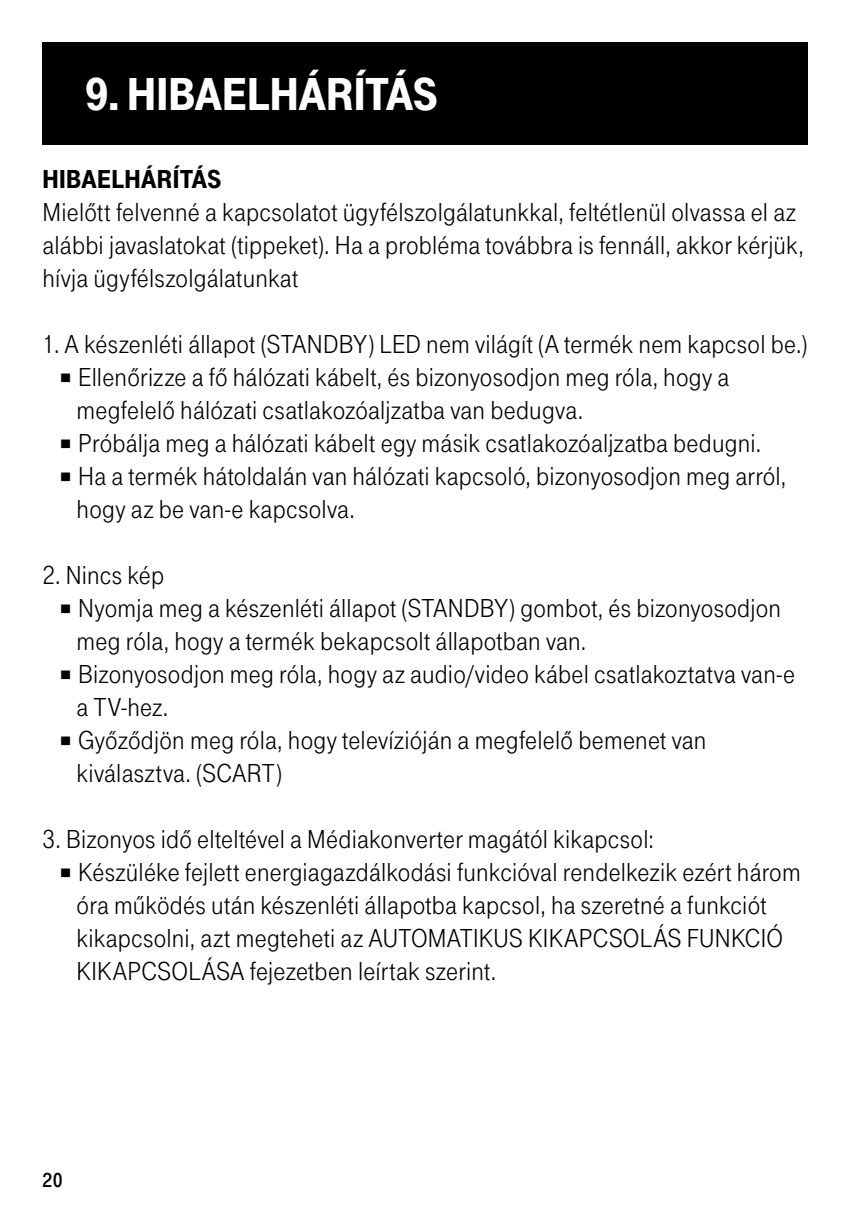
<style>
.page{position:relative;width:851px;height:1208px;background:#fff}
.page>*{position:absolute;margin:0;border:0;box-sizing:border-box;transform-origin:0 0}
.t1{font:48px "Tele Grotesk H Ultr";color:#fff}
.t2{font:27px/33px "Tele Grotesk H Norm";letter-spacing:.01em;color:#000}
.t3{font:27px "Tele Grotesk H Ultr";letter-spacing:.01em;color:#000}
.t4{font:700 21px "Tele Grotesk H";color:#000}
</style>
<div class="page">
<div style="left:43px;top:43px;width:765px;height:102px;background:#000"></div>
<h1 class="t1" style="left:85px;top:67px;width:354px">9. HIBAELHÁRÍTÁS</h1>
<p class="t3" style="left:43px;top:164px;width:180px">HIBAELHÁRÍTÁS</p>
<p class="t2" style="left:43px;top:196px;width:762px">Mielőtt felvenné a kapcsolatot ügyfélszolgálatunkkal, feltétlenül olvassa el az alábbi javaslatokat (tippeket). Ha a probléma továbbra is fennáll, akkor kérjük, hívja ügyfélszolgálatunkat</p>
<p class="t2" style="left:43px;top:328px;width:766px">1. A készenléti állapot (STANDBY) LED nem világít (A termék nem kapcsol be.)</p>
<p class="t2" style="left:60px;top:361px;width:671px">¦ Ellenőrizze a fő hálózati kábelt, és bizonyosodjon meg róla, hogy a</p>
<p class="t2" style="left:77px;top:394px;width:508px">megfelelő hálózati csatlakozóaljzatba van bedugva.</p>
<p class="t2" style="left:60px;top:427px;width:703px">¦ Próbálja meg a hálózati kábelt egy másik csatlakozóaljzatba bedugni.</p>
<p class="t2" style="left:60px;top:460px;width:728px">¦ Ha a termék hátoldalán van hálózati kapcsoló, bizonyosodjon meg arról,</p>
<p class="t2" style="left:77px;top:493px;width:280px">hogy az be van-e kapcsolva.</p>
<p class="t2" style="left:43px;top:559px;width:123px">2. Nincs kép</p>
<p class="t2" style="left:60px;top:592px;width:723px">¦ Nyomja meg a készenléti állapot (STANDBY) gombot, és bizonyosodjon</p>
<p class="t2" style="left:77px;top:625px;width:511px">meg róla, hogy a termék bekapcsolt állapotban van.</p>
<p class="t2" style="left:60px;top:658px;width:737px">¦ Bizonyosodjon meg róla, hogy az audio/video kábel csatlakoztatva van-e</p>
<p class="t2" style="left:77px;top:691px;width:93px">a TV-hez.</p>
<p class="t2" style="left:60px;top:724px;width:648px">¦ Győződjön meg róla, hogy televízióján a megfelelő bemenet van</p>
<p class="t2" style="left:77px;top:757px;width:207px">kiválasztva. (SCART)</p>
<p class="t2" style="left:43px;top:823px;width:612px">3. Bizonyos idő elteltével a Médiakonverter magától kikapcsol:</p>
<p class="t2" style="left:60px;top:856px;width:742px">¦ Készüléke fejlett energiagazdálkodási funkcióval rendelkezik ezért három</p>
<p class="t2" style="left:77px;top:889px;width:691px">óra működés után készenléti állapotba kapcsol, ha szeretné a funkciót</p>
<p class="t2" style="left:77px;top:922px;width:707px">kikapcsolni, azt megteheti az AUTOMATIKUS KIKAPCSOLÁS FUNKCIÓ</p>
<p class="t2" style="left:77px;top:955px;width:421px">KIKAPCSOLÁSA fejezetben leírtak szerint.</p>
<p class="t4" style="left:43px;top:1168px;width:22px">20</p>
</div>
